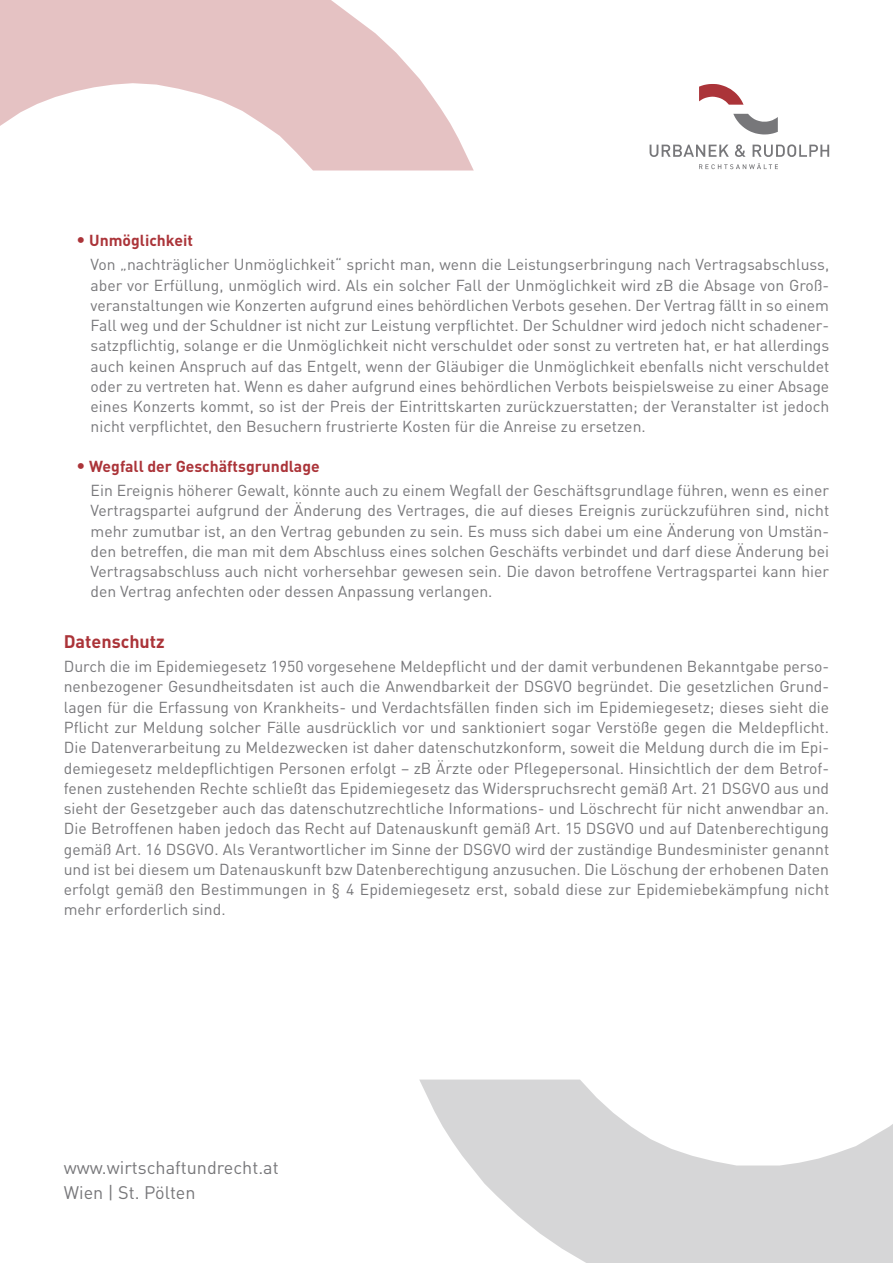
<style>
.page{position:relative;width:893px;height:1263px;background:#fff}
.page>*{position:absolute;margin:0;border:0;box-sizing:border-box;transform-origin:0 0}
.t1{font:18px/25.2px "DIN Pro";color:#77777a}
.t2{font:700 18px "DIN Pro";color:#ab3439}
.t3{font:15.75px/20.2px "DIN Pro";color:#77777a;text-align:justify}
.t4{font:700 15.75px "DIN Pro";color:#ab3439}
.s1{font-size:18px}
</style>
<div class="page">
<svg style="left:0;top:0;width:474px;height:171px;fill:#e5c2c3"></svg>
<svg style="left:419px;top:1079px;width:474px;height:184px;fill:#d6d6d7"></svg>
<svg style="left:733px;top:114px;width:45px;height:20px"></svg>
<svg style="left:699px;top:84px;width:45px;height:21px"></svg>
<svg style="left:650px;top:145px;width:79px;height:12px"></svg>
<svg style="left:735px;top:144px;width:11px;height:13px"></svg>
<svg style="left:753px;top:144px;width:76px;height:13px"></svg>
<svg style="left:699px;top:163px;width:79px;height:6px"></svg>
<p class="t4" style="left:77px;top:229px;width:118px"><span class="s1">•</span> Unmöglichkeit</p>
<p class="t3" style="left:91px;top:254px;width:740px">Von „nachträglicher Unmöglichkeit“ spricht man, wenn die Leistungserbringung nach Vertragsabschluss, aber vor Erfüllung, unmöglich wird. Als ein solcher Fall der Unmöglichkeit wird zB die Absage von Groß&shy;veranstaltungen wie Konzerten aufgrund eines behördlichen Verbots gesehen. Der Vertrag fällt in so einem Fall weg und der Schuldner ist nicht zur Leistung verpflichtet. Der Schuldner wird jedoch nicht schadener&shy;satzpflichtig, solange er die Unmöglichkeit nicht verschuldet oder sonst zu vertreten hat, er hat allerdings auch keinen Anspruch auf das Entgelt, wenn der Gläubiger die Unmöglichkeit ebenfalls nicht verschuldet oder zu vertreten hat. Wenn es daher aufgrund eines behördlichen Verbots beispielsweise zu einer Absage eines Konzerts kommt, so ist der Preis der Eintrittskarten zurückzuerstatten; der Veranstalter ist jedoch nicht verpflichtet, den Besuchern frustrierte Kosten für die Anreise zu ersetzen.</p>
<p class="t4" style="left:77px;top:455px;width:245px"><span class="s1">•</span> Wegfall der Geschäftsgrundlage</p>
<p class="t3" style="left:91px;top:480px;width:740px">Ein Ereignis höherer Gewalt, könnte auch zu einem Wegfall der Geschäftsgrundlage führen, wenn es einer Vertragspartei aufgrund der Änderung des Vertrages, die auf dieses Ereignis zurückzuführen sind, nicht mehr zumutbar ist, an den Vertrag gebunden zu sein. Es muss sich dabei um eine Änderung von Umstän&shy;den betreffen, die man mit dem Abschluss eines solchen Geschäfts verbindet und darf diese Änderung bei Vertragsabschluss auch nicht vorhersehbar gewesen sein. Die davon betroffene Vertragspartei kann hier den Vertrag anfechten oder dessen Anpassung verlangen.</p>
<p class="t2" style="left:64px;top:629px;width:103px">Datenschutz</p>
<p class="t3" style="left:64px;top:656px;width:767px">Durch die im Epidemiegesetz 1950 vorgesehene Meldepflicht und der damit verbundenen Bekanntgabe perso&shy;nenbezogener Gesundheitsdaten ist auch die Anwendbarkeit der DSGVO begründet. Die gesetzlichen Grund&shy;lagen für die Erfassung von Krankheits- und Verdachtsfällen finden sich im Epidemiegesetz; dieses sieht die Pflicht zur Meldung solcher Fälle ausdrücklich vor und sanktioniert sogar Verstöße gegen die Meldepflicht.<br>Die Datenverarbeitung zu Meldezwecken ist daher datenschutzkonform, soweit die Meldung durch die im Epi&shy;demiegesetz meldepflichtigen Personen erfolgt – zB Ärzte oder Pflegepersonal. Hinsichtlich der dem Betrof&shy;fenen zustehenden Rechte schließt das Epidemiegesetz das Widerspruchsrecht gemäß Art. 21 DSGVO aus und sieht der Gesetzgeber auch das datenschutzrechtliche Informations- und Löschrecht für nicht anwendbar an.<br>Die Betroffenen haben jedoch das Recht auf Datenauskunft gemäß Art. 15 DSGVO und auf Datenberechtigung gemäß Art. 16 DSGVO. Als Verantwortlicher im Sinne der DSGVO wird der zuständige Bundesminister genannt und ist bei diesem um Datenauskunft bzw Datenberechtigung anzusuchen. Die Löschung der erhobenen Daten erfolgt gemäß den Bestimmungen in § 4 Epidemiegesetz erst, sobald diese zur Epidemiebekämpfung nicht mehr erforderlich sind.</p>
<p class="t1" style="left:64px;top:1154px;width:216px">www.wirtschaftundrecht.at<br>Wien | St. Pölten</p>
</div>
